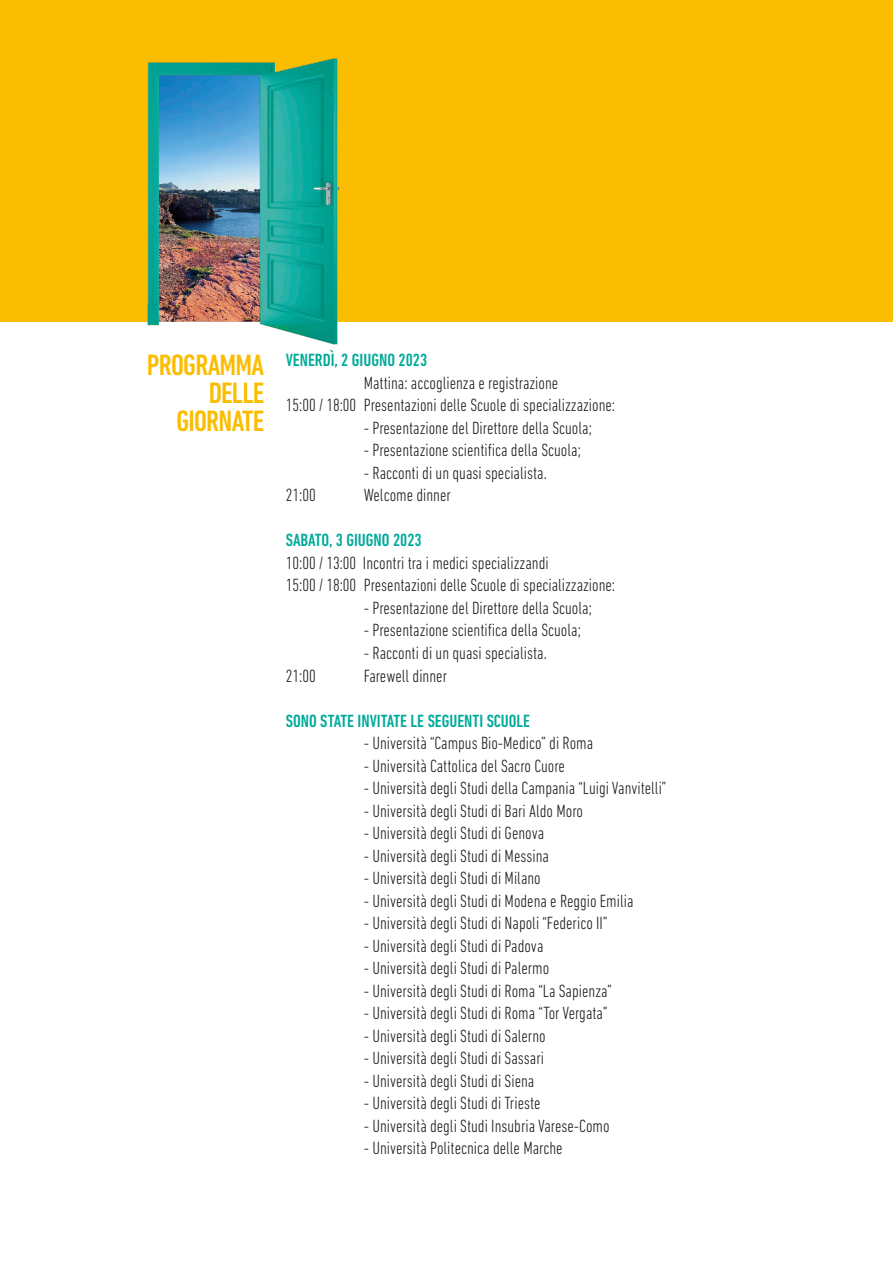
<style>
.page{position:relative;width:893px;height:1263px;background:#fff}
.page>*{position:absolute;margin:0;border:0;box-sizing:border-box;transform-origin:0 0}
.t1{font:500 condensed 30px/27.6px "DIN Next LT Pro";letter-spacing:-.025em;color:#fbbd00;text-align:right}
.t2{font:300 condensed 18px/22.5px "DIN Next LT Pro";color:#1c1c1a}
.t3{font:500 condensed 18px "DIN Next LT Pro";color:#00aa9a}
</style>
<div class="page">
<div style="left:0;top:0;width:893px;height:321px;background:#fbbd00"></div>
<img style="left:137px;top:58px;width:221px;height:287px">
<h1 class="t1" style="left:147px;top:351px;width:119px">PROGRAMMA<br>DELLE<br>GIORNATE</h1>
<p class="t3" style="left:286px;top:350px;width:143px">VENERDÌ, 2 GIUGNO 2023</p>
<p class="t2" style="left:286px;top:371px;width:331px;text-indent:78px">Mattina: accoglienza e registrazione<br>15:00 / 18:00 Presentazioni delle Scuole di specializzazione:</p>
<p class="t2" style="left:364px;top:416px;width:230px">- Presentazione del Direttore della Scuola;</p>
<p class="t2" style="left:364px;top:439px;width:219px">- Presentazione scientifica della Scuola;</p>
<p class="t2" style="left:364px;top:461px;width:185px">- Racconti di un quasi specialista.</p>
<p class="t2" style="left:286px;top:484px;width:31px">21:00</p>
<p class="t2" style="left:364px;top:484px;width:89px">Welcome dinner</p>
<p class="t3" style="left:286px;top:530px;width:137px">SABATO, 3 GIUGNO 2023</p>
<p class="t2" style="left:286px;top:551px;width:331px">10:00 / 13:00 Incontri tra i medici specializzandi<br>15:00 / 18:00 Presentazioni delle Scuole di specializzazione:</p>
<p class="t2" style="left:364px;top:596px;width:230px">- Presentazione del Direttore della Scuola;</p>
<p class="t2" style="left:364px;top:619px;width:219px">- Presentazione scientifica della Scuola;</p>
<p class="t2" style="left:364px;top:641px;width:185px">- Racconti di un quasi specialista.</p>
<p class="t2" style="left:286px;top:664px;width:31px">21:00</p>
<p class="t2" style="left:364px;top:664px;width:85px">Farewell dinner</p>
<p class="t3" style="left:286px;top:710px;width:246px">SONO STATE INVITATE LE SEGUENTI SCUOLE</p>
<p class="t2" style="left:364px;top:731px;width:231px">- Università “Campus Bio-Medico” di Roma</p>
<p class="t2" style="left:364px;top:754px;width:203px">- Università Cattolica del Sacro Cuore</p>
<p class="t2" style="left:364px;top:776px;width:304px">- Università degli Studi della Campania “Luigi Vanvitelli”</p>
<p class="t2" style="left:364px;top:799px;width:221px">- Università degli Studi di Bari Aldo Moro</p>
<p class="t2" style="left:364px;top:821px;width:182px">- Università degli Studi di Genova</p>
<p class="t2" style="left:364px;top:844px;width:187px">- Università degli Studi di Messina</p>
<p class="t2" style="left:364px;top:866px;width:179px">- Università degli Studi di Milano</p>
<p class="t2" style="left:364px;top:889px;width:271px">- Università degli Studi di Modena e Reggio Emilia</p>
<p class="t2" style="left:364px;top:911px;width:245px">- Università degli Studi di Napoli “Federico II”</p>
<p class="t2" style="left:364px;top:934px;width:181px">- Università degli Studi di Padova</p>
<p class="t2" style="left:364px;top:956px;width:187px">- Università degli Studi di Palermo</p>
<p class="t2" style="left:364px;top:979px;width:250px">- Università degli Studi di Roma “La Sapienza”</p>
<p class="t2" style="left:364px;top:1001px;width:245px">- Università degli Studi di Roma “Tor Vergata”</p>
<p class="t2" style="left:364px;top:1024px;width:184px">- Università degli Studi di Salerno</p>
<p class="t2" style="left:364px;top:1046px;width:182px">- Università degli Studi di Sassari</p>
<p class="t2" style="left:364px;top:1069px;width:172px">- Università degli Studi di Siena</p>
<p class="t2" style="left:364px;top:1091px;width:178px">- Università degli Studi di Trieste</p>
<p class="t2" style="left:364px;top:1114px;width:247px">- Università degli Studi Insubria Varese-Como</p>
<p class="t2" style="left:364px;top:1136px;width:200px">- Università Politecnica delle Marche</p>
</div>
